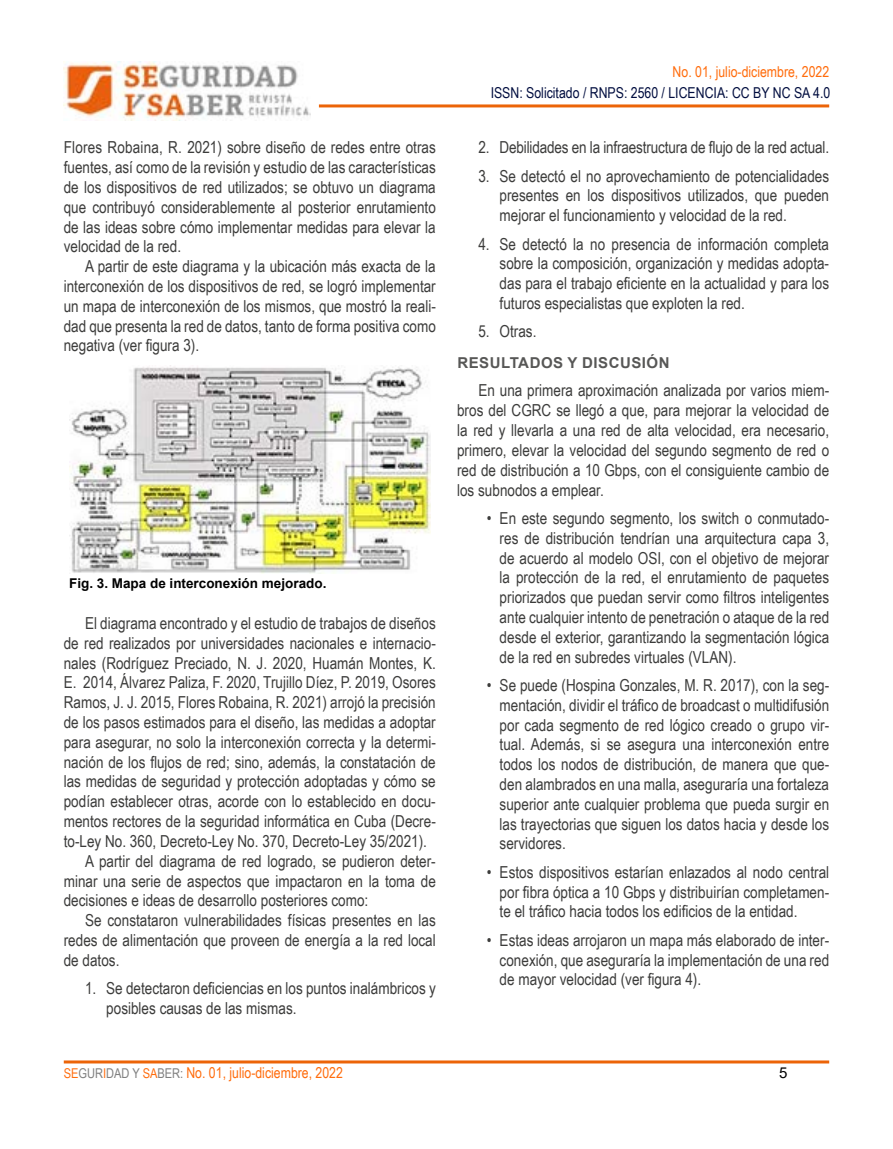
<style>
.page{position:relative;width:893px;height:1149px;background:#fff}
.page>*{position:absolute;margin:0;border:0;box-sizing:border-box;transform-origin:0 0}
.t1{font:16.5px/19.8px "Arial Narrow";color:#3c3c3b;text-align:justify}
.t2{font:15px "Arial Narrow";color:#ff6c0c}
.t3{font:15px "Arial Narrow";color:#010d3f}
.t4{font:700 15px "Arial";letter-spacing:.035em;color:#575756}
.t5{font:15px "Arial";color:#000}
.t6{font:700 13.5px "Arial";color:#000}
.s1{font-size:13.5px}
.s2{font-size:13.5px;color:#7f7f7f}
</style>
<div class="page">
<hr style="left:319px;top:104px;width:510px;height:3px;background:#ec6408">
<img style="left:64px;top:61px;width:246px;height:60px">
<hr style="left:64px;top:1060px;width:765px;height:3px;background:#ec6408">
<img style="left:69px;top:365px;width:362px;height:208px">
<p class="t1" style="left:64px;top:137px;width:374px">Flores Robaina, R. 2021) sobre diseño de redes entre otras fuentes, así como de la revisión y estudio de las características de los dispositivos de red utilizados; se obtuvo un diagrama que contribuyó considerablemente al posterior enrutamiento de las ideas sobre cómo implementar medidas para elevar la velocidad de la red.</p>
<p class="t1" style="left:64px;top:256px;width:374px;text-indent:21px">A partir de este diagrama y la ubicación más exacta de la interconexión de los dispositivos de red, se logró implementar un mapa de interconexión de los mismos, que mostró la reali&shy;dad que presenta la red de datos, tanto de forma positiva como negativa (ver figura 3).</p>
<p class="t6" style="left:69px;top:573px;width:259px">Fig. 3. Mapa de interconexión mejorado.</p>
<p class="t1" style="left:85px;top:612px;width:352px">El diagrama encontrado y el estudio de trabajos de diseños</p>
<p class="t1" style="left:64px;top:632px;width:374px">de red realizados por universidades nacionales e internacio-</p>
<p class="t1" style="left:64px;top:652px;width:374px">nales (Rodríguez Preciado, N. J. 2020, Huamán Montes, K.</p>
<p class="t1" style="left:64px;top:671px;width:374px">E. 2014, Álvarez Paliza, F. 2020, Trujillo Díez, P. 2019, Osores</p>
<p class="t1" style="left:64px;top:691px;width:373px">Ramos, J. J. 2015, Flores Robaina, R. 2021) arrojó la precisión</p>
<p class="t1" style="left:64px;top:711px;width:374px">de los pasos estimados para el diseño, las medidas a adoptar</p>
<p class="t1" style="left:64px;top:731px;width:374px">para asegurar, no solo la interconexión correcta y la determi-</p>
<p class="t1" style="left:64px;top:751px;width:374px">nación de los flujos de red; sino, además, la constatación de</p>
<p class="t1" style="left:64px;top:770px;width:374px">las medidas de seguridad y protección adoptadas y cómo se</p>
<p class="t1" style="left:64px;top:790px;width:374px">podían establecer otras, acorde con lo establecido en docu-</p>
<p class="t1" style="left:64px;top:810px;width:374px">mentos rectores de la seguridad informática en Cuba (Decre-</p>
<p class="t1" style="left:64px;top:830px;width:365px">to-Ley No. 360, Decreto-Ley No. 370, Decreto-Ley 35/2021).</p>
<p class="t1" style="left:85px;top:850px;width:352px">A partir del diagrama de red logrado, se pudieron deter-</p>
<p class="t1" style="left:64px;top:869px;width:374px">minar una serie de aspectos que impactaron en la toma de</p>
<p class="t1" style="left:64px;top:889px;width:306px">decisiones e ideas de desarrollo posteriores como:</p>
<p class="t1" style="left:85px;top:909px;width:352px">Se constataron vulnerabilidades físicas presentes en las</p>
<p class="t1" style="left:64px;top:929px;width:374px">redes de alimentación que proveen de energía a la red local</p>
<p class="t1" style="left:64px;top:949px;width:57px">de datos.</p>
<p class="t1" style="left:106px;top:977px;width:331px;text-indent:-21px">1. Se detectaron deficiencias en los puntos inalámbricos y posibles causas de las mismas.</p>
<p class="t2" style="left:673px;top:61px;width:158px">No. 01, julio-diciembre, 2022</p>
<p class="t3" style="left:491px;top:81px;width:341px">ISSN: Solicitado / RNPS: 2560 / LICENCIA: CC BY NC SA 4.0</p>
<p class="t1" style="left:478px;top:137px;width:352px">2. Debilidades en la infraestructura de flujo de la red actual.</p>
<p class="t1" style="left:500px;top:165px;width:331px;text-indent:-21px">3. Se detectó el no aprovechamiento de potencialidades presentes en los dispositivos utilizados, que pueden mejorar el funcionamiento y velocidad de la red.</p>
<p class="t1" style="left:500px;top:233px;width:331px;text-indent:-21px">4. Se detectó la no presencia de información completa sobre la composición, organización y medidas adopta&shy;das para el trabajo eficiente en la actualidad y para los futuros especialistas que exploten la red.</p>
<p class="t1" style="left:478px;top:321px;width:60px">5. Otras.</p>
<p class="t4" style="left:457px;top:352px;width:214px">RESULTADOS Y DISCUSIÓN</p>
<p class="t1" style="left:457px;top:380px;width:374px;text-indent:21px">En una primera aproximación analizada por varios miem&shy;bros del CGRC se llegó a que, para mejorar la velocidad de la red y llevarla a una red de alta velocidad, era necesario, primero, elevar la velocidad del segundo segmento de red o red de distribución a 10 Gbps, con el consiguiente cambio de los subnodos a emplear.</p>
<p class="t1" style="left:500px;top:507px;width:331px;text-indent:-13px">• En este segundo segmento, los switch o conmutado&shy;res de distribución tendrían una arquitectura capa 3, de acuerdo al modelo OSI, con el objetivo de mejorar la protección de la red, el enrutamiento de paquetes priorizados que puedan servir como filtros inteligentes ante cualquier intento de penetración o ataque de la red desde el exterior, garantizando la segmentación lógica de la red en subredes virtuales (VLAN).</p>
<p class="t1" style="left:500px;top:674px;width:331px;text-indent:-13px">• Se puede (Hospina Gonzales, M. R. 2017), con la seg&shy;mentación, dividir el tráfico de broadcast o multidifusión por cada segmento de red lógico creado o grupo vir&shy;tual. Además, si se asegura una interconexión entre todos los nodos de distribución, de manera que que&shy;den alambrados en una malla, aseguraría una fortaleza superior ante cualquier problema que pueda surgir en las trayectorias que siguen los datos hacia y desde los servidores.</p>
<p class="t1" style="left:500px;top:861px;width:331px;text-indent:-13px">• Estos dispositivos estarían enlazados al nodo central por fibra óptica a 10 Gbps y distribuirían completamen&shy;te el tráfico hacia todos los edificios de la entidad.</p>
<p class="t1" style="left:500px;top:929px;width:331px;text-indent:-13px">• Estas ideas arrojaron un mapa más elaborado de inter&shy;conexión, que aseguraría la implementación de una red de mayor velocidad (ver figura 4).</p>
<p class="t2" style="left:64px;top:1061px;width:281px"><span class="s1">SE</span><span class="s2">GUR</span><span class="s1">I</span><span class="s2">DAD Y</span> <span class="s1">SA</span><span class="s2">BER:</span> No. 01, julio-diciembre, 2022</p>
<p class="t5" style="left:779px;top:1062px;width:10px">5</p>
</div>
